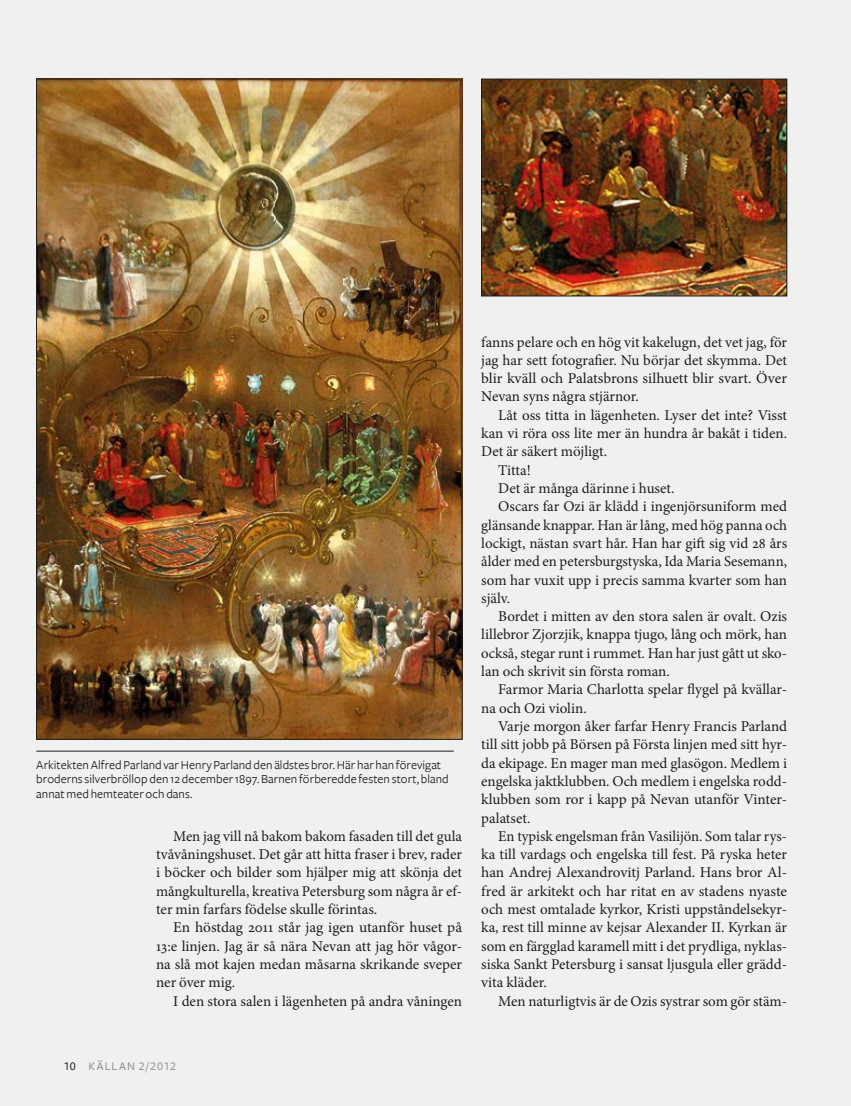
<style>
.page{position:relative;width:851px;height:1106px;background:#fff}
.page>*{position:absolute;margin:0;border:0;box-sizing:border-box;transform-origin:0 0}
.t1{font:15px/18.3px "Minion Pro";color:#1d1d1b;text-align:justify}
.t2{font:12.75px/14.7px "Freight Sans";letter-spacing:.005em;color:#1d1d1b}
.t3{font:500 12px "Freight Sans";letter-spacing:.095em;color:#929292}
.s1{font-family:"Freight Sans Medium SC";font-weight:400;color:#1d1d1b}
.s2{font-family:"Freight Sans Medium SC";font-weight:400}
</style>
<div class="page">
<div style="left:0;top:0;width:850px;height:1106px;background:#f0f0f0"></div>
<img style="left:38px;top:81px;width:422px;height:656px">
<hr style="left:36px;top:750px;width:417px;height:1px;background:#1d1d1b">
<img style="left:483px;top:81px;width:302px;height:213px">
<div style="left:481px;top:79px;width:306px;height:217px;border:1px solid #1d1d1b"></div>
<p class="t2" style="left:36px;top:757px;width:414px">Arkitekten Alfred Parland var Henry Parland den äldstes bror. Här har han förevigat broderns silverbröllop den 12 december 1897. Barnen förberedde festen stort, bland annat med hemteater och dans.</p>
<p class="t1" style="left:156px;top:827px;width:307px;text-indent:17px">Men jag vill nå bakom bakom fasaden till det gula tvåvåningshuset. Det går att hitta fraser i brev, rader i böcker och bilder som hjälper mig att skönja det mångkulturella, kreativa Petersburg som några år ef&shy;ter min farfars födelse skulle förintas.</p>
<p class="t1" style="left:156px;top:918px;width:307px;text-indent:17px">En höstdag 2011 står jag igen utanför huset på 13:e linjen. Jag är så nära Nevan att jag hör vågor&shy;na slå mot kajen medan måsarna skrikande sveper ner över mig.</p>
<p class="t1" style="left:173px;top:991px;width:290px">I den stora salen i lägenheten på andra våningen</p>
<p class="t1" style="left:481px;top:333px;width:307px">fanns pelare och en hög vit kakelugn, det vet jag, för jag har sett fotografier. Nu börjar det skymma. Det blir kväll och Palatsbrons silhuett blir svart. Över Nevan syns några stjärnor.</p>
<p class="t1" style="left:498px;top:406px;width:290px">Låt oss titta in lägenheten. Lyser det inte? Visst</p>
<p class="t1" style="left:481px;top:424px;width:307px">kan vi röra oss lite mer än hundra år bakåt i tiden.</p>
<p class="t1" style="left:481px;top:442px;width:127px">Det är säkert möjligt.</p>
<p class="t1" style="left:498px;top:461px;width:34px">Titta!</p>
<p class="t1" style="left:498px;top:479px;width:178px">Det är många därinne i huset.</p>
<p class="t1" style="left:498px;top:497px;width:290px">Oscars far Ozi är klädd i ingenjörsuniform med</p>
<p class="t1" style="left:481px;top:516px;width:307px">glänsande knappar. Han är lång, med hög panna och</p>
<p class="t1" style="left:481px;top:534px;width:307px">lockigt, nästan svart hår. Han har gift sig vid 28 års</p>
<p class="t1" style="left:481px;top:552px;width:307px">ålder med en petersburgstyska, Ida Maria Sesemann,</p>
<p class="t1" style="left:481px;top:570px;width:307px">som har vuxit upp i precis samma kvarter som han</p>
<p class="t1" style="left:481px;top:589px;width:30px">själv.</p>
<p class="t1" style="left:498px;top:607px;width:290px">Bordet i mitten av den stora salen är ovalt. Ozis</p>
<p class="t1" style="left:481px;top:625px;width:307px">lillebror Zjorzjik, knappa tjugo, lång och mörk, han</p>
<p class="t1" style="left:481px;top:644px;width:307px">också, stegar runt i rummet. Han har just gått ut sko-</p>
<p class="t1" style="left:481px;top:662px;width:190px">lan och skrivit sin första roman.</p>
<p class="t1" style="left:498px;top:680px;width:290px">Farmor Maria Charlotta spelar flygel på kvällar-</p>
<p class="t1" style="left:481px;top:699px;width:107px">na och Ozi violin.</p>
<p class="t1" style="left:498px;top:717px;width:290px">Varje morgon åker farfar Henry Francis Parland</p>
<p class="t1" style="left:481px;top:735px;width:307px">till sitt jobb på Börsen på Första linjen med sitt hyr-</p>
<p class="t1" style="left:481px;top:753px;width:307px">da ekipage. En mager man med glasögon. Medlem i</p>
<p class="t1" style="left:481px;top:772px;width:307px">engelska jaktklubben. Och medlem i engelska rodd-</p>
<p class="t1" style="left:481px;top:790px;width:307px">klubben som ror i kapp på Nevan utanför Vinter-</p>
<p class="t1" style="left:481px;top:808px;width:51px">palatset.</p>
<p class="t1" style="left:498px;top:827px;width:290px">En typisk engelsman från Vasilijön. Som talar rys-</p>
<p class="t1" style="left:481px;top:845px;width:307px">ka till vardags och engelska till fest. På ryska heter</p>
<p class="t1" style="left:481px;top:863px;width:307px">han Andrej Alexandrovitj Parland. Hans bror Al-</p>
<p class="t1" style="left:481px;top:882px;width:307px">fred är arkitekt och har ritat en av stadens nyaste</p>
<p class="t1" style="left:481px;top:900px;width:307px">och mest omtalade kyrkor, Kristi uppståndelsekyr-</p>
<p class="t1" style="left:481px;top:918px;width:307px">ka, rest till minne av kejsar Alexander II. Kyrkan är</p>
<p class="t1" style="left:481px;top:936px;width:307px">som en färgglad karamell mitt i det prydliga, nyklas-</p>
<p class="t1" style="left:481px;top:955px;width:307px">siska Sankt Petersburg i sansat ljusgula eller grädd-</p>
<p class="t1" style="left:481px;top:973px;width:67px">vita kläder.</p>
<p class="t1" style="left:498px;top:991px;width:290px">Men naturligtvis är de Ozis systrar som gör stäm-</p>
<p class="t3" style="left:64px;top:1060px;width:114px"><span class="s1">10</span> Källan <span class="s2">2/2012</span></p>
</div>
